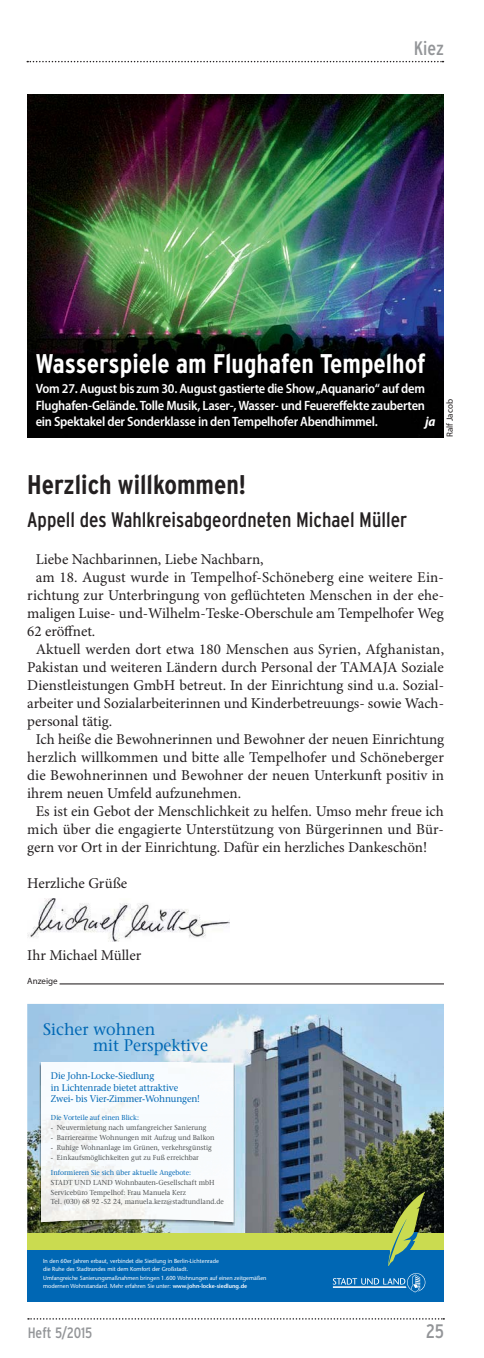
<style>
.page{position:relative;width:484px;height:1358px;background:#fff}
.page>*{position:absolute;margin:0;border:0;box-sizing:border-box;transform-origin:0 0}
.t1{font:700 condensed 27px "Interstate";color:#fff}
.t2{font:700 condensed 27px "Interstate";color:#231f20}
.t3{font:condensed 21px "Interstate";color:#231f20}
.t4{font:condensed 19.5px "Interstate";letter-spacing:-.005em;color:#939598}
.t5{font:16.65px/15.8px "Stone Serif LT";color:#0067b4;scale:.96 1}
.t6{font:15px "Minion Pro";color:#231f20}
.t7{font:condensed 15px "Interstate";color:#939598}
.t8{font:600 semi-condensed 13.5px/16.2px "Myriad Pro";letter-spacing:-.02em;color:#fff;text-align:justify}
.t9{font:italic 700 semi-condensed 13.5px "Myriad Pro";color:#fff}
.t10{font:9.6px/11.6px "Stone Serif LT";letter-spacing:-.02em;color:#0067b4;scale:.96 1}
.t11{font:9px "Myriad Pro";color:#231f20}
.t12{font:7.2px/9.9px "Stone Serif LT";color:#4e5152;scale:.94 1}
.t13{font:7.2px "Stone Serif LT";color:#0067b4;scale:.94 1}
.t14{font:5.85px/8.2px "Stone Sans LT";color:#fff;scale:.96 1}
.s1{font-size:7.5px}
.s2{font-weight:600}
</style>
<div class="page">
<svg style="left:27px;top:61px;width:416px;height:1px"></svg>
<svg style="left:28px;top:1318px;width:416px;height:1px"></svg>
<img style="left:27px;top:1004px;width:417px;height:228px">
<img style="left:39px;top:1062px;width:196px;height:23px">
<img style="left:39px;top:1085px;width:22px;height:140px">
<img style="left:214px;top:1085px;width:21px;height:140px">
<img style="left:61px;top:1221px;width:153px;height:4px">
<img style="left:41px;top:1062px;width:192px;height:159px">
<div style="left:27px;top:1244px;width:417px;height:57px;background:#0067b4"></div>
<div style="left:27px;top:1232px;width:417px;height:17px;background:#cadb50"></div>
<svg style="left:388px;top:1191px;width:44px;height:74px"></svg>
<svg style="left:333px;top:1273px;width:92px;height:19px"></svg>
<hr style="left:60px;top:983px;width:384px;height:1px;background:#231f20">
<img style="left:27px;top:95px;width:417px;height:342px">
<img style="left:27px;top:898px;width:202px;height:43px">
<h3 class="t4" style="left:414px;top:42px;width:32px">Kiez</h3>
<h1 class="t1" style="left:36px;top:354px;width:391px">Wasserspiele am Flughafen Tempelhof</h1>
<p class="t8" style="left:36px;top:382px;width:391px">Vom 27. August bis zum 30. August gastierte die Show „Aquanario“ auf dem Flughafen-Gelände. Tolle Musik, Laser-, Wasser- und Feuereffekte zauberten ein Spektakel der Sonderklasse in den Tempelhofer Abendhimmel.</p>
<p class="t9" style="left:425px;top:413px;width:12px">ja</p>
<p class="t11" style="left:446px;top:437px;width:39px;rotate:-90deg">Ralf Jacob</p>
<h1 class="t2" style="left:27px;top:475px;width:220px">Herzlich willkommen!</h1>
<h2 class="t3" style="left:27px;top:511px;width:381px">Appell des Wahlkreisabgeordneten Michael Müller</h2>
<p class="t6" style="left:36px;top:553px;width:229px">Liebe Nachbarinnen, Liebe Nachbarn,</p>
<p class="t6" style="left:36px;top:571px;width:410px">am 18. August wurde in Tempelhof-Schöneberg eine weitere Ein-</p>
<p class="t6" style="left:27px;top:589px;width:418px">richtung zur Unterbringung von geflüchteten Menschen in der ehe-</p>
<p class="t6" style="left:27px;top:607px;width:418px">maligen Luise- und-Wilhelm-Teske-Oberschule am Tempelhofer Weg</p>
<p class="t6" style="left:27px;top:625px;width:70px">62 eröffnet.</p>
<p class="t6" style="left:36px;top:643px;width:410px">Aktuell werden dort etwa 180 Menschen aus Syrien, Afghanistan,</p>
<p class="t6" style="left:27px;top:661px;width:418px">Pakistan und weiteren Ländern durch Personal der TAMAJA Soziale</p>
<p class="t6" style="left:27px;top:679px;width:418px">Dienstleistungen GmbH betreut. In der Einrichtung sind u.a. Sozial-</p>
<p class="t6" style="left:27px;top:697px;width:418px">arbeiter und Sozialarbeiterinnen und Kinderbetreuungs- sowie Wach-</p>
<p class="t6" style="left:27px;top:715px;width:87px">personal tätig.</p>
<p class="t6" style="left:36px;top:733px;width:410px">Ich heiße die Bewohnerinnen und Bewohner der neuen Einrichtung</p>
<p class="t6" style="left:27px;top:751px;width:418px">herzlich willkommen und bitte alle Tempelhofer und Schöneberger</p>
<p class="t6" style="left:27px;top:769px;width:418px">die Bewohnerinnen und Bewohner der neuen Unterkunft positiv in</p>
<p class="t6" style="left:27px;top:787px;width:215px">ihrem neuen Umfeld aufzunehmen.</p>
<p class="t6" style="left:36px;top:805px;width:410px">Es ist ein Gebot der Menschlichkeit zu helfen. Umso mehr freue ich</p>
<p class="t6" style="left:27px;top:823px;width:418px">mich über die engagierte Unterstützung von Bürgerinnen und Bür-</p>
<p class="t6" style="left:27px;top:841px;width:401px">gern vor Ort in der Einrichtung. Dafür ein herzliches Dankeschön!</p>
<p class="t6" style="left:27px;top:877px;width:101px">Herzliche Grüße</p>
<p class="t6" style="left:27px;top:949px;width:116px">Ihr Michael Müller</p>
<p class="t11" style="left:27px;top:977px;width:32px">Anzeige</p>
<p class="t5" style="left:93px;top:1022px;width:121px;text-indent:-50px">Sicher wohnen<br>mit Perspektive</p>
<p class="t10" style="left:51px;top:1070px;width:157px">Die John-Locke-Siedlung<br>in Lichtenrade bietet attraktive<br>Zwei- bis Vier-Zimmer-Wohnungen!</p>
<p class="t13" style="left:51px;top:1114px;width:95px">Die Vorteile auf einen Blick:</p>
<p class="t12" style="left:51px;top:1122px;width:167px">- Neuvermietung nach umfangreicher Sanierung</p>
<p class="t12" style="left:51px;top:1132px;width:176px">- Barrierearme Wohnungen mit Aufzug und Balkon</p>
<p class="t12" style="left:51px;top:1142px;width:173px">- Ruhige Wohnanlage im Grünen, verkehrsgünstig</p>
<p class="t12" style="left:51px;top:1152px;width:159px">- Einkaufsmöglichkeiten gut zu Fuß erreichbar</p>
<p class="t13" style="left:51px;top:1168px;width:150px">Informieren Sie sich über aktuelle Angebote:</p>
<p class="t12" style="left:51px;top:1177px;width:185px">STADT UND LAND Wohnbauten-Gesellschaft mbH<br>Servicebüro Tempelhof: Frau Manuela Kerz<br>Tel. (030) 68 92 -52 24, manuela.kerz<span class="s1">@</span>stadtundland.de</p>
<p class="t14" style="left:43px;top:1257px;width:234px">In den 60er Jahren erbaut, verbindet die Siedlung in Berlin-Lichtenrade<br>die Ruhe des Stadtrandes mit dem Komfort der Großstadt.<br>Umfangreiche Sanierungsmaßnahmen bringen 1.600 Wohnungen auf einen zeitgemäßen modernen Wohnstandard. Mehr erfahren Sie unter: <span class="s2">www.john-locke-siedlung.de</span></p>
<p class="t7" style="left:28px;top:1327px;width:66px">Heft 5/2015</p>
<h3 class="t4" style="left:426px;top:1323px;width:20px">25</h3>
</div>
